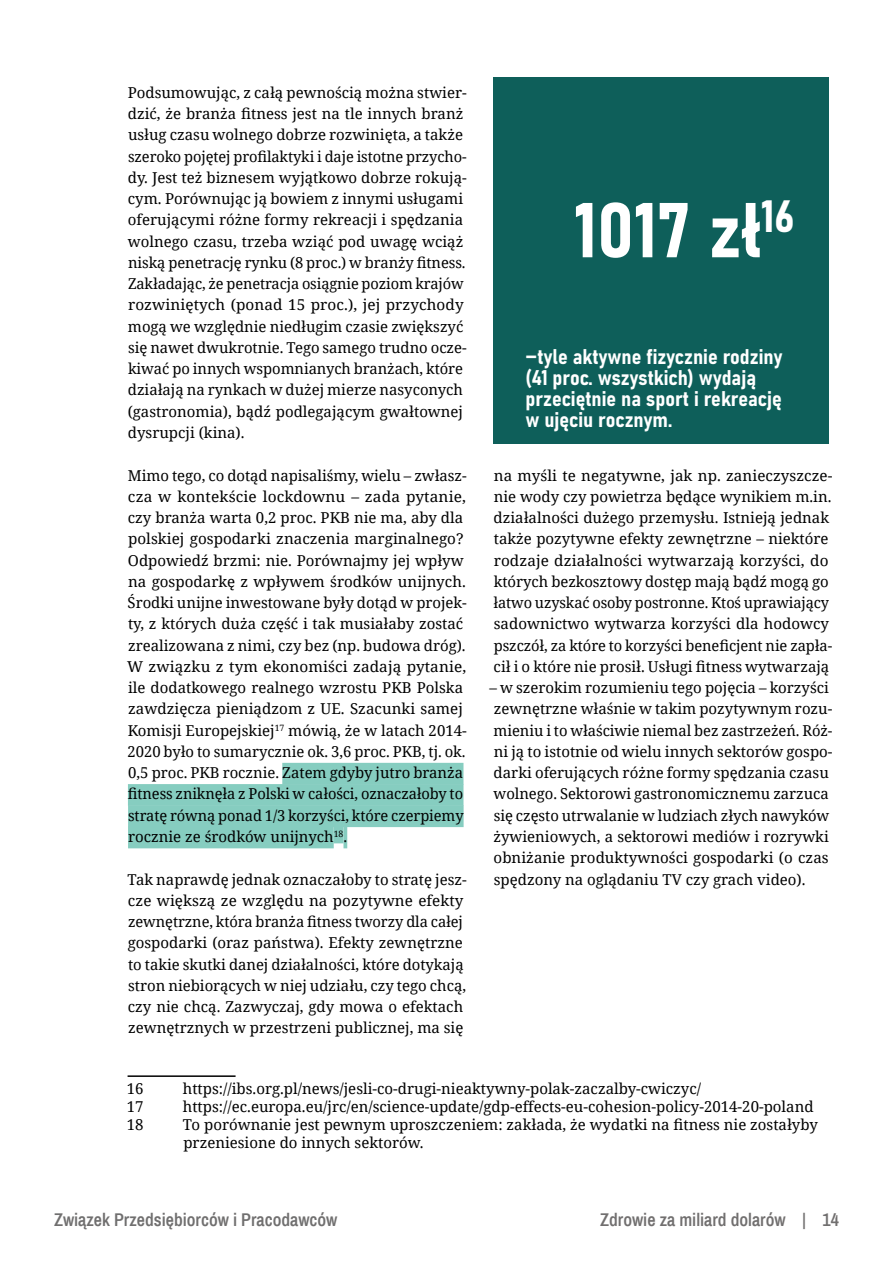
<style>
.page{position:relative;width:893px;height:1263px;background:#fff}
.page>*{position:absolute;margin:0;border:0;box-sizing:border-box;transform-origin:0 0}
.t1{font:76.5px "Bahnschrift";color:#fff}
.t2{font:21px/21.3px "Bahnschrift";color:#fff}
.t3{font:600 18px "Archivo Narrow";color:#706f6f}
.t4{font:600 18px "Archivo Narrow";color:#716f6f}
.t5{font:15px/21.3px "Noto Serif";color:#000}
.s1{font-family:"Staatliches"}
</style>
<div class="page">
<div style="left:282px;top:763px;width:181px;height:21px;background:#86cdc0"></div>
<div style="left:128px;top:784px;width:335px;height:22px;background:#86cdc0"></div>
<div style="left:128px;top:805px;width:336px;height:22px;background:#86cdc0"></div>
<div style="left:128px;top:827px;width:206px;height:21px;background:#86cdc0"></div>
<div style="left:334px;top:822px;width:9px;height:21px;background:#86cdc0"></div>
<svg style="left:343px;top:827px;width:4px;height:21px"></svg>
<hr style="left:128px;top:1075px;width:108px;height:2px;background:#000">
<div style="left:493px;top:77px;width:336px;height:366px;background:#0e5f5a"></div>
<p class="t5" style="left:128px;top:81px;width:341px">Podsumowując, z całą pewnością można stwier&shy;dzić, że branża fitness jest na tle innych branż usług czasu wolnego dobrze rozwinięta, a także szeroko pojętej profilaktyki i daje istotne przycho&shy;dy. Jest też biznesem wyjątkowo dobrze rokują&shy;cym. Porównując ją bowiem z innymi usługami oferującymi różne formy rekreacji i spędzania wolnego czasu, trzeba wziąć pod uwagę wciąż niską penetrację rynku (8 proc.) w branży fitness.<br>Zakładając, że penetracja osiągnie poziom krajów rozwiniętych (ponad 15 proc.), jej przychody mogą we względnie niedługim czasie zwiększyć się nawet dwukrotnie. Tego samego trudno ocze&shy;kiwać po innych wspomnianych branżach, które działają na rynkach w dużej mierze nasyconych (gastronomia), bądź podlegającym gwałtownej dysrupcji (kina).</p>
<p class="t5" style="left:127px;top:464px;width:341px">Mimo tego, co dotąd napisaliśmy, wielu – zwłasz&shy;cza w kontekście lockdownu – zada pytanie, czy branża warta 0,2 proc. PKB nie ma, aby dla polskiej gospodarki znaczenia marginalnego?<br>Odpowiedź brzmi: nie. Porównajmy jej wpływ na gospodarkę z wpływem środków unijnych.<br>Środki unijne inwestowane były dotąd w projek&shy;ty, z których duża część i tak musiałaby zostać zrealizowana z nimi, czy bez (np. budowa dróg).<br>W związku z tym ekonomiści zadają pytanie, ile dodatkowego realnego wzrostu PKB Polska zawdzięcza pieniądzom z UE. Szacunki samej Komisji Europejskiej<sup>17</sup> mówią, że w latach 2014- 2020 było to sumarycznie ok. 3,6 proc. PKB, tj. ok.<br>0,5 proc. PKB rocznie. Zatem gdyby jutro branża fitness zniknęła z Polski w całości, oznaczałoby to stratę równą ponad 1/3 korzyści, które czerpiemy rocznie ze środków unijnych<sup>18</sup>.</p>
<p class="t5" style="left:127px;top:868px;width:341px">Tak naprawdę jednak oznaczałoby to stratę jesz&shy;cze większą ze względu na pozytywne efekty zewnętrzne, która branża fitness tworzy dla całej gospodarki (oraz państwa). Efekty zewnętrzne to takie skutki danej działalności, które dotykają stron niebiorących w niej udziału, czy tego chcą, czy nie chcą. Zazwyczaj, gdy mowa o efektach zewnętrznych w przestrzeni publicznej, ma się</p>
<h1 class="t1" style="left:574px;top:172px;width:222px">1017 zł<sup>16</sup></h1>
<h2 class="t2" style="left:525px;top:344px;width:259px"><span class="s1">–</span>tyle aktywne fizycznie rodziny (41 proc. wszystkich) wydają przeciętnie na sport i rekreację w ujęciu rocznym.</h2>
<p class="t5" style="left:494px;top:464px;width:340px">na myśli te negatywne, jak np. zanieczyszcze&shy;nie wody czy powietrza będące wynikiem m.in. działalności dużego przemysłu. Istnieją jednak także pozytywne efekty zewnętrzne – niektóre rodzaje działalności wytwarzają korzyści, do których bezkosztowy dostęp mają bądź mogą go łatwo uzyskać osoby postronne. Ktoś uprawiający sadownictwo wytwarza korzyści dla hodowcy pszczół, za które to korzyści beneficjent nie zapła&shy;cił i o które nie prosił. Usługi fitness wytwarzają</p>
<p class="t5" style="left:489px;top:676px;width:345px">– w szerokim rozumieniu tego pojęcia – korzyści zewnętrzne właśnie w takim pozytywnym rozu&shy;mieniu i to właściwie niemal bez zastrzeżeń. Róż&shy;ni ją to istotnie od wielu innych sektorów gospo&shy;darki oferujących różne formy spędzania czasu wolnego. Sektorowi gastronomicznemu zarzuca się często utrwalanie w ludziach złych nawyków żywieniowych, a sektorowi mediów i rozrywki obniżanie produktywności gospodarki (o czas spędzony na oglądaniu TV czy grach video).</p>
<p class="t5" style="left:127px;top:1077px;width:18px">16</p>
<p class="t5" style="left:183px;top:1077px;width:520px">https://ibs.org.pl/news/jesli-co-drugi-nieaktywny-polak-zaczalby-cwiczyc/</p>
<p class="t5" style="left:127px;top:1095px;width:18px">17</p>
<p class="t5" style="left:183px;top:1095px;width:632px">https://ec.europa.eu/jrc/en/science-update/gdp-effects-eu-cohesion-policy-2014-20-poland</p>
<p class="t5" style="left:127px;top:1113px;width:18px">18</p>
<p class="t5" style="left:183px;top:1115px;width:636px;line-height:18px">To porównanie jest pewnym uproszczeniem: zakłada, że wydatki na fitness nie zostałyby przeniesione do innych sektorów.</p>
<p class="t3" style="left:54px;top:1207px;width:285px">Związek Przedsiębiorców i Pracodawców</p>
<p class="t4" style="left:600px;top:1207px;width:240px">Zdrowie za miliard dolarów | 14</p>
</div>
